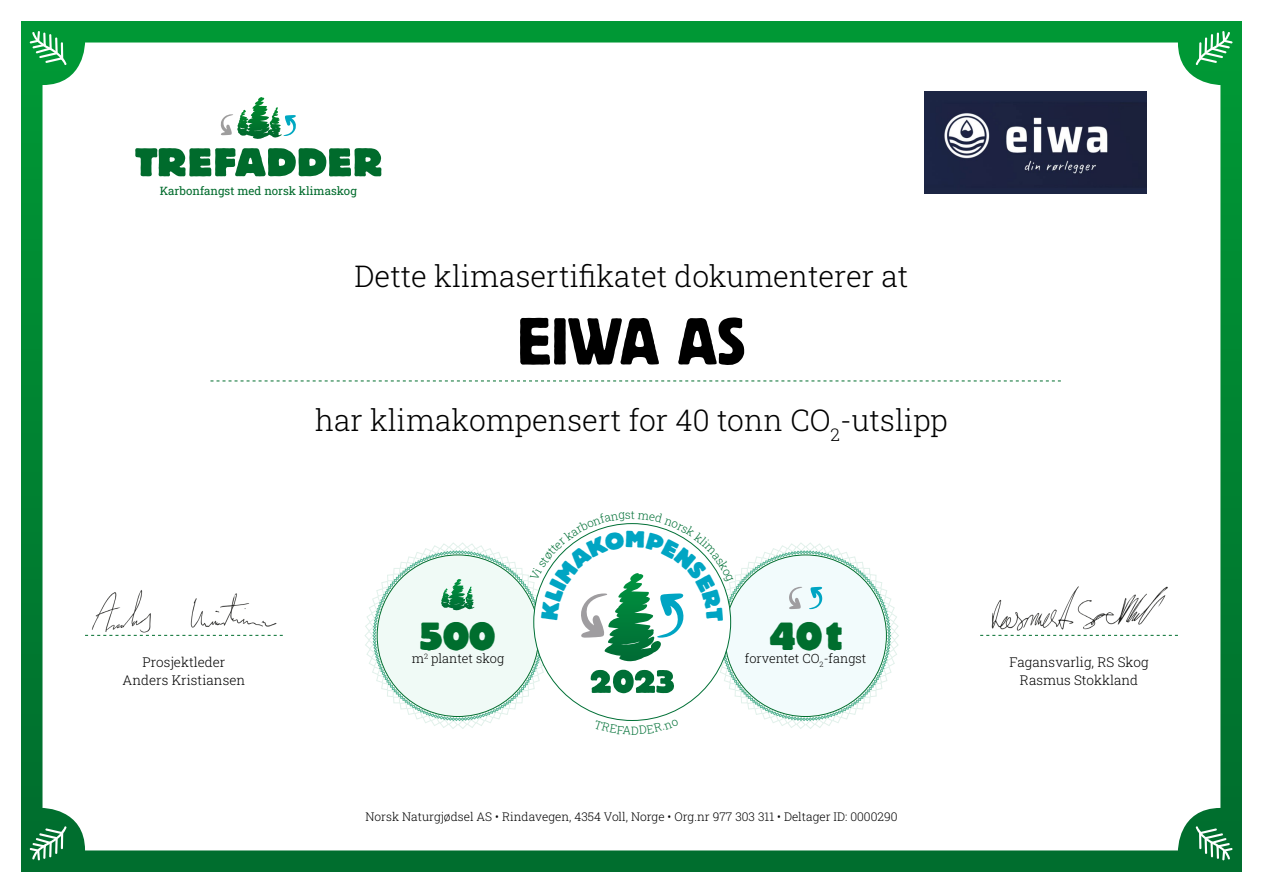
<style>
.page{position:relative;width:1263px;height:893px;background:#fff}
.page>*{position:absolute;margin:0;border:0;box-sizing:border-box;transform-origin:0 0}
.t1{font:66px "Block BE";color:#000}
.t2{font:800 39px "Block BE";color:#006e2e}
.t3{font:300 30px "Roboto Slab";color:#000}
.t4{font:300 13.5px/18px "Roboto Slab";color:#000;text-align:center}
.t5{font:300 12.75px "Roboto Slab";color:#000}
.t6{font:300 12px "Roboto Slab";color:#000}
.t7{font:11.55px "Roboto Slab";color:#006b2c}
.t8{font:300 11.55px "Roboto Slab";color:#007036}
</style>
<div class="page">
<div style="left:21px;top:21px;width:1221px;height:851px;background:linear-gradient(to bottom,#009a36,#006c2d)"></div>
<div style="left:43px;top:43px;width:1177px;height:807px;background:#fff;border-radius:43px"></div>
<img style="left:925px;top:91px;width:221px;height:103px">
<svg style="left:210px;top:381px;width:851px;height:1px"></svg>
<svg style="left:85px;top:635px;width:198px;height:1px"></svg>
<svg style="left:980px;top:635px;width:198px;height:1px"></svg>
<svg style="left:1196px;top:31px;width:36px;height:34px"></svg>
<svg style="left:1196px;top:826px;width:36px;height:34px"></svg>
<svg style="left:30px;top:31px;width:37px;height:34px"></svg>
<svg style="left:30px;top:826px;width:37px;height:34px"></svg>
<img style="left:91px;top:590px;width:186px;height:43px">
<img style="left:991px;top:586px;width:177px;height:45px">
<svg style="left:220px;top:97px;width:76px;height:42px"></svg>
<svg style="left:135px;top:148px;width:246px;height:28px"></svg>
<svg style="left:364px;top:523px;width:535px;height:206px"></svg>
<p class="t7" style="left:160px;top:183px;width:199px">Karbonfangst med norsk klimaskog</p>
<h3 class="t3" style="left:355px;top:255px;width:555px">Dette klimasertifikatet dokumenterer at</h3>
<h1 class="t1" style="left:517px;top:304px;width:230px">EIWA AS</h1>
<h3 class="t3" style="left:315px;top:400px;width:634px">har klimakompensert for 40 tonn CO<sub>2</sub>-utslipp</h3>
<p class="t8" style="left:631px;top:506px;width:6px">t</p>
<h2 class="t2" style="left:421px;top:614px;width:76px">500</h2>
<h2 class="t2" style="left:769px;top:614px;width:74px">40 t</h2>
<p class="t5" style="left:745px;top:650px;width:123px">forventet CO<sub>2</sub>-fangst</p>
<p class="t5" style="left:412px;top:650px;width:94px">m<sup>2</sup> plantet skog</p>
<p class="t4" style="left:123px;top:653px;width:124px">Prosjektleder<br>Anders Kristiansen</p>
<p class="t4" style="left:1009px;top:653px;width:141px">Fagansvarlig, RS Skog<br>Rasmus Stokkland</p>
<p class="t6" style="left:365px;top:808px;width:533px">Norsk Naturgjødsel AS • Rindavegen, 4354 Voll, Norge • Org.nr 977 303 311 • Deltager ID: 0000290</p>
</div>
